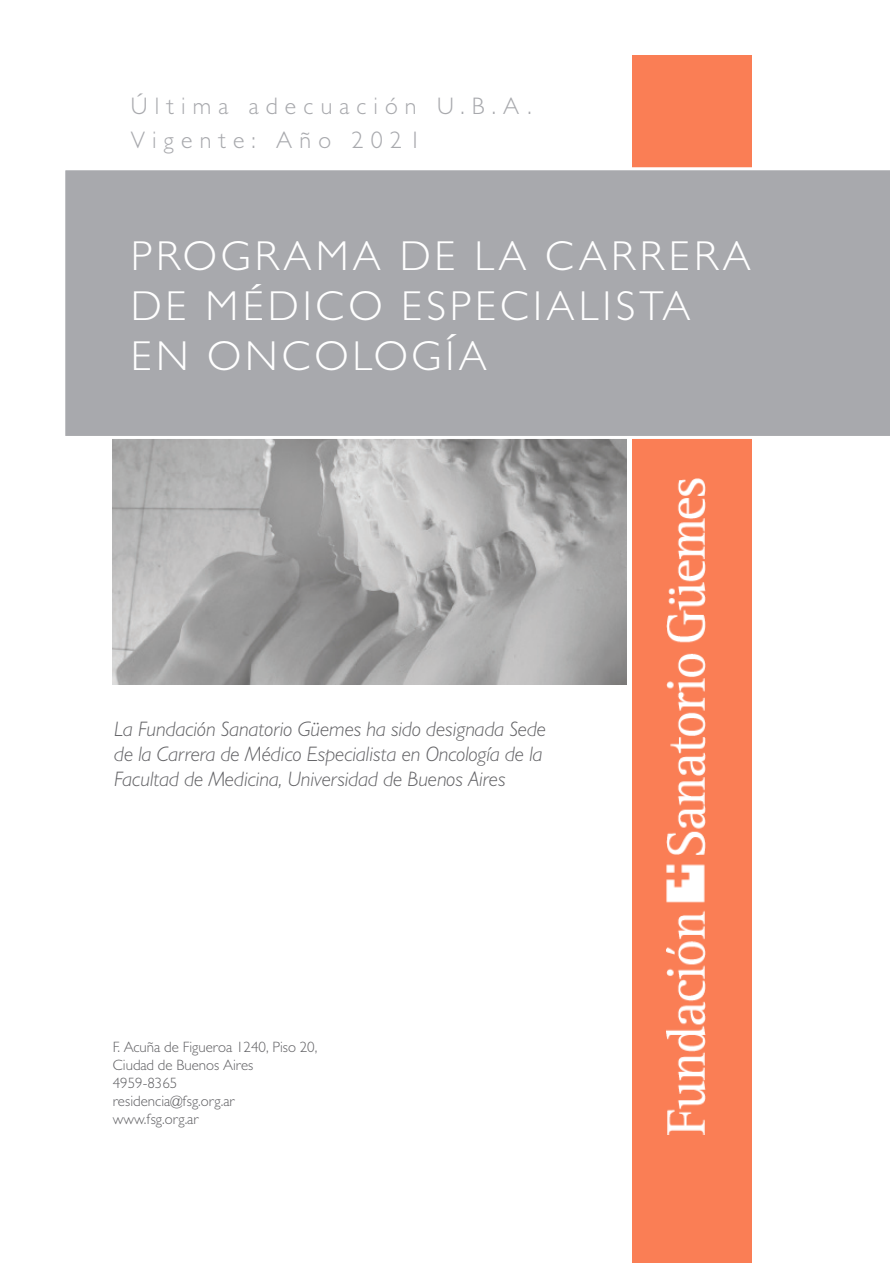
<style>
.page{position:relative;width:893px;height:1263px;background:#fff}
.page>*{position:absolute;margin:0;border:0;box-sizing:border-box;transform-origin:0 0}
.texto{font:300 42px "Gill Sans";letter-spacing:.1em;color:#fff}
.texto-2{font:300 24px "Gill Sans";letter-spacing:.3em;color:#a8a9ad}
.texto-3{font:italic 300 21px/25.2px "Gill Sans";color:#636366}
.texto-4{font:300 15px "Gill Sans";color:#636366}
</style>
<div class="page">
<img style="left:112px;top:439px;width:515px;height:245px">
<div style="left:632px;top:55px;width:120px;height:1208px;background:#fa7e55"></div>
<img style="left:666px;top:478px;width:39px;height:657px">
<div style="left:64px;top:169px;width:827px;height:268px;background:#a8a9ad"></div>
<div style="left:62px;top:167px;width:831px;height:272px;border:3px solid #fff"></div>
<p class="texto-2" style="left:131px;top:91px;width:402px">Última adecuación U.B.A.</p>
<p class="texto-2" style="left:131px;top:126px;width:292px">Vigente: Año 2021</p>
<p class="texto" style="left:131px;top:230px;width:622px">PROGRAMA DE LA CARRERA</p>
<p class="texto" style="left:131px;top:281px;width:561px">DE MÉDICO ESPECIALISTA</p>
<p class="texto" style="left:131px;top:331px;width:357px">EN ONCOLOGÍA</p>
<p class="texto-3" style="left:114px;top:716px;width:433px">La Fundación Sanatorio Güemes ha sido designada Sede de la Carrera de Médico Especialista en Oncología de la<br>Facultad de Medicina, Universidad de Buenos Aires</p>
<p class="texto-4" style="left:113px;top:1038px;width:206px">F. Acuña de Figueroa 1240, Piso 20,</p>
<p class="texto-4" style="left:113px;top:1056px;width:142px">Ciudad de Buenos Aires</p>
<p class="texto-4" style="left:113px;top:1074px;width:66px">4959-8365</p>
<p class="texto-4" style="left:113px;top:1092px;width:124px">residencia@fsg.org.ar</p>
<p class="texto-4" style="left:113px;top:1110px;width:88px">www.fsg.org.ar</p>
</div>
